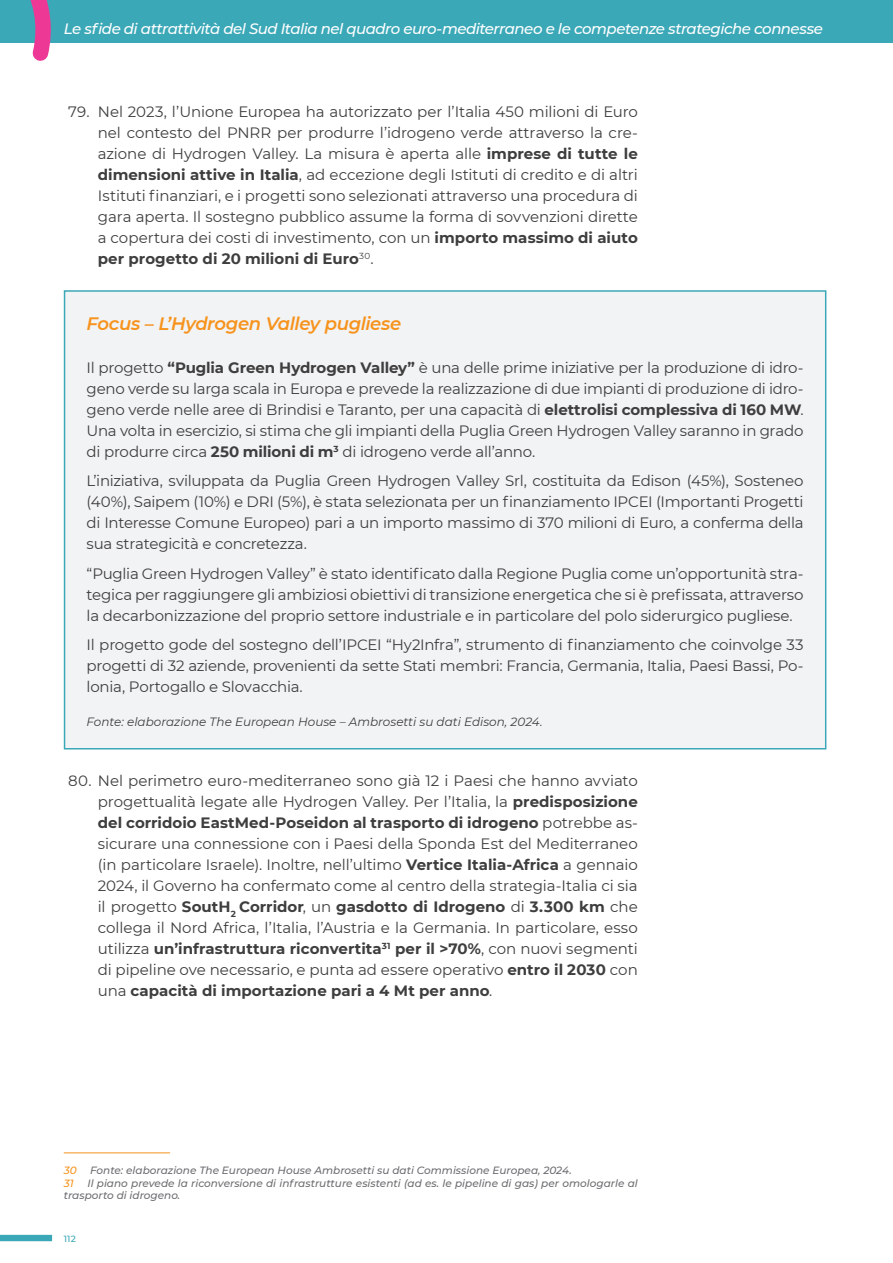
<style>
.page{position:relative;width:893px;height:1263px;background:#fff}
.page>*{position:absolute;margin:0;border:0;box-sizing:border-box;transform-origin:0 0}
.t1{font:italic 600 18px "Montserrat";letter-spacing:-.025em;color:#f7931d}
.t2{font:15px/21px "Montserrat";letter-spacing:-.01em;color:#3e3e3f;text-align:justify}
.t3{font:italic 500 15px "Montserrat";letter-spacing:-.035em;color:#fff}
.t4{font:italic 12px "Montserrat";color:#3e3e3f}
.t5{font:italic 500 10.5px/12.6px "Montserrat";color:#6c6d70}
.t6{font:italic 500 10.5px "Montserrat";color:#f7931d}
.t7{font:500 9px "Montserrat";color:#3ba8b8}
.s1{font-weight:700}
</style>
<div class="page">
<div style="left:0;top:1235px;width:52px;height:6px;background:#3ba8b8"></div>
<div style="left:0;top:0;width:893px;height:43px;background:#3ba8b8"></div>
<svg style="left:30px;top:0;width:21px;height:61px"></svg>
<hr style="left:64px;top:1152px;width:106px;height:1px;background:#f7931d">
<div style="left:65px;top:291px;width:761px;height:458px;background:#f2f3f4"></div>
<div style="left:64px;top:290px;width:762px;height:459px;border:2px solid #3ba8b8"></div>
<p class="t3" style="left:64px;top:18px;width:761px">Le sfide di attrattività del Sud Italia nel quadro euro-mediterraneo e le competenze strategiche connesse</p>
<p class="t2" style="left:98px;top:100px;width:542px;text-indent:-30px">79. Nel 2023, l’Unione Europea ha autorizzato per l’Italia 450 milioni di Euro nel contesto del PNRR per produrre l’idrogeno verde attraverso la cre&shy;azione di Hydrogen Valley. La misura è aperta alle <span class="s1">imprese di tutte le dimensioni attive in Italia</span>, ad eccezione degli Istituti di credito e di altri Istituti finanziari, e i progetti sono selezionati attraverso una procedura di gara aperta. Il sostegno pubblico assume la forma di sovvenzioni dirette a copertura dei costi di investimento, con un <span class="s1">importo massimo di aiuto per progetto di 20 milioni di Euro</span><sup>30</sup>.</p>
<p class="t1" style="left:87px;top:311px;width:316px">Focus – L’Hydrogen Valley pugliese</p>
<p class="t2" style="left:87px;top:356px;width:719px">Il progetto <span class="s1">“Puglia Green Hydrogen Valley”</span> è una delle prime iniziative per la produzione di idro&shy;geno verde su larga scala in Europa e prevede la realizzazione di due impianti di produzione di idro&shy;geno verde nelle aree di Brindisi e Taranto, per una capacità di <span class="s1">elettrolisi complessiva di 160 MW</span>.<br>Una volta in esercizio, si stima che gli impianti della Puglia Green Hydrogen Valley saranno in grado di produrre circa <span class="s1">250 milioni di m</span><sup>3</sup> di idrogeno verde all’anno.</p>
<p class="t2" style="left:87px;top:470px;width:719px">L’iniziativa, sviluppata da Puglia Green Hydrogen Valley Srl, costituita da Edison (45%), Sosteneo (40%), Saipem (10%) e DRI (5%), è stata selezionata per un finanziamento IPCEI (Importanti Progetti di Interesse Comune Europeo) pari a un importo massimo di 370 milioni di Euro, a conferma della sua strategicità e concretezza.</p>
<p class="t2" style="left:87px;top:562px;width:719px">“Puglia Green Hydrogen Valley” è stato identificato dalla Regione Puglia come un’opportunità stra&shy;tegica per raggiungere gli ambiziosi obiettivi di transizione energetica che si è prefissata, attraverso la decarbonizzazione del proprio settore industriale e in particolare del polo siderurgico pugliese.</p>
<p class="t2" style="left:87px;top:634px;width:719px">Il progetto gode del sostegno dell’IPCEI “Hy2Infra”, strumento di finanziamento che coinvolge 33 progetti di 32 aziende, provenienti da sette Stati membri: Francia, Germania, Italia, Paesi Bassi, Po&shy;lonia, Portogallo e Slovacchia.</p>
<p class="t4" style="left:87px;top:713px;width:458px">Fonte: elaborazione The European House – Ambrosetti su dati Edison, 2024.</p>
<p class="t2" style="left:98px;top:769px;width:542px;text-indent:-30px">80. Nel perimetro euro-mediterraneo sono già 12 i Paesi che hanno avviato progettualità legate alle Hydrogen Valley. Per l’Italia, la <span class="s1">predisposizione del corridoio EastMed-Poseidon al trasporto di idrogeno</span> potrebbe as&shy;sicurare una connessione con i Paesi della Sponda Est del Mediterraneo (in particolare Israele). Inoltre, nell’ultimo <span class="s1">Vertice Italia-Africa</span> a gennaio 2024, il Governo ha confermato come al centro della strategia-Italia ci sia il progetto <span class="s1">SoutH</span><sub>2</sub> <span class="s1">Corridor</span>, un <span class="s1">gasdotto di Idrogeno</span> di <span class="s1">3.300 km</span> che collega il Nord Africa, l’Italia, l’Austria e la Germania. In particolare, esso utilizza <span class="s1">un’infrastruttura riconvertita</span><sup>31</sup> <span class="s1">per il &gt;70%</span>, con nuovi segmenti di pipeline ove necessario, e punta ad essere operativo <span class="s1">entro il 2030</span> con una <span class="s1">capacità di importazione pari a 4 Mt per anno</span>.</p>
<p class="t6" style="left:64px;top:1163px;width:14px">30</p>
<p class="t5" style="left:90px;top:1163px;width:483px">Fonte: elaborazione The European House Ambrosetti su dati Commissione Europea, 2024.</p>
<p class="t6" style="left:64px;top:1175px;width:11px">31</p>
<p class="t5" style="left:64px;top:1176px;width:575px;text-indent:24px">Il piano prevede la riconversione di infrastrutture esistenti (ad es. le pipeline di gas) per omologarle al trasporto di idrogeno.</p>
<p class="t7" style="left:64px;top:1232px;width:14px">112</p>
</div>
